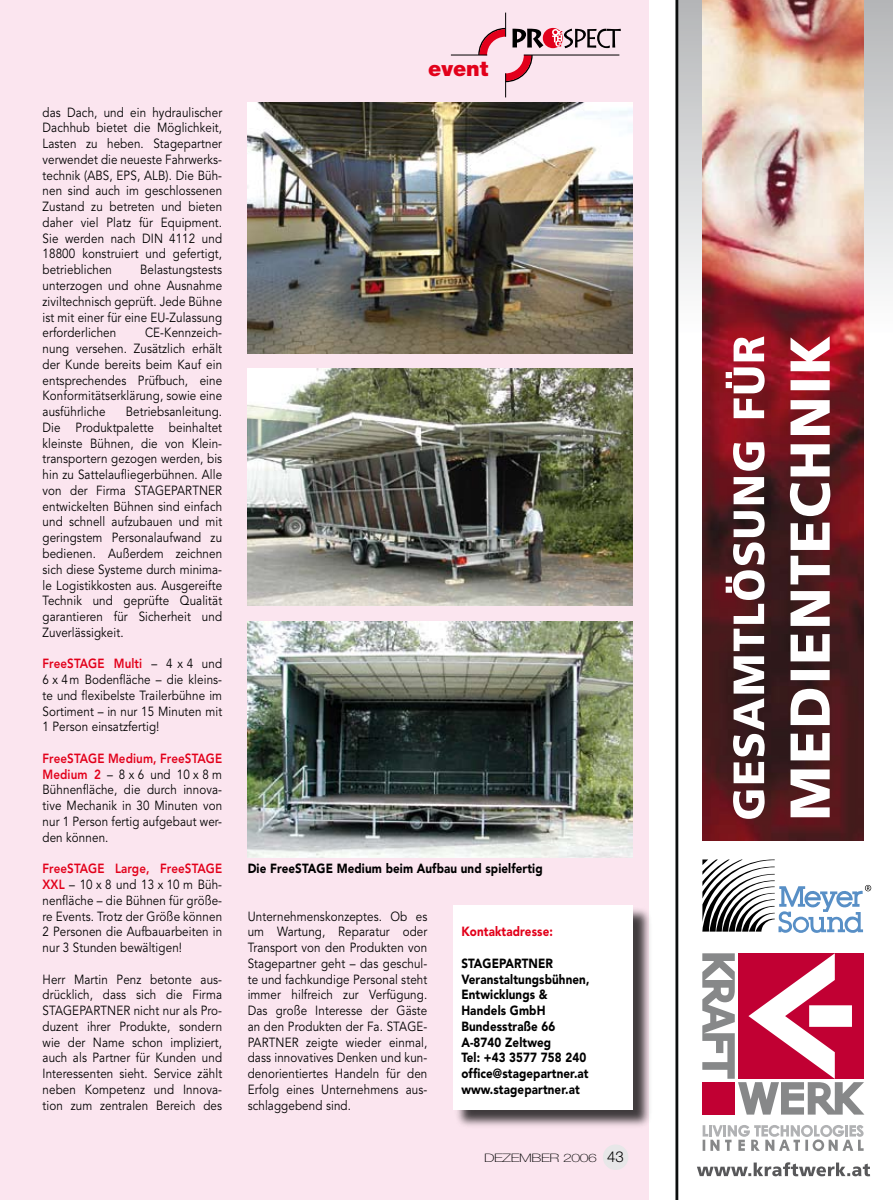
<style>
.page{position:relative;width:893px;height:1200px;background:#fff}
.page>*{position:absolute;margin:0;border:0;box-sizing:border-box;transform-origin:0 0}
.t1{font:900 21px "Helvetica Neue";color:#e2001a}
.t2{font:13.2px/15.8px "Avenir";letter-spacing:.01em;color:#000;text-align:justify;scale:.88 1}
.t3{font:900 13.2px/15.8px "Avenir";letter-spacing:.01em;color:#000;scale:.88 1}
.t4{font:900 13.2px "Avenir";letter-spacing:.01em;color:#e2001a;scale:.88 1}
.t5{font:100 11.7px "Helvetica Neue";letter-spacing:-.025em;color:#000;scale:1.35 1}
.s1{font-weight:800;color:#e2001a}
.s2{font-weight:300;font-size:15px}
</style>
<div class="page">
<div style="left:0;top:0;width:649px;height:1199px;background:#fbe5ef"></div>
<svg style="left:476px;top:13px;width:145px;height:84px"></svg>
<hr style="left:524px;top:55px;width:95px;height:1px;background:#000">
<hr style="left:451px;top:55px;width:36px;height:1px;background:#000">
<div style="left:603px;top:1144px;width:25px;height:25px;background:#e7e7e8;border-radius:50%"></div>
<img style="left:248px;top:103px;width:384px;height:250px">
<img style="left:248px;top:369px;width:384px;height:236px">
<img style="left:248px;top:621px;width:384px;height:236px">
<div style="left:454px;top:906px;width:199px;height:222px;background:#000;opacity:.75"></div>
<div style="left:453px;top:904px;width:179px;height:205px;background:#fff"></div>
<svg style="left:678px;top:0;width:215px;height:333px"></svg>
<img style="left:702px;top:0;width:161px;height:840px">
<svg style="left:697px;top:1162px;width:173px;height:13px"></svg>
<svg style="left:703px;top:1125px;width:161px;height:25px"></svg>
<svg style="left:702px;top:953px;width:162px;height:161px"></svg>
<svg style="left:726px;top:336px;width:39px;height:482px"></svg>
<svg style="left:790px;top:591px;width:40px;height:226px"></svg>
<svg style="left:790px;top:336px;width:40px;height:248px"></svg>
<hr style="left:675px;top:0;width:3px;height:1199px;background:#0c0e0e">
<svg style="left:702px;top:859px;width:169px;height:73px"></svg>
<p class="t2" style="left:43px;top:104px;width:206px">das Dach, und ein hydraulischer Dachhub bietet die Möglichkeit, Lasten zu heben. Stagepartner verwendet die neues-te Fahrwerks&shy;technik (ABS, EPS, ALB). Die Büh&shy;nen sind auch im geschlossenen Zustand zu betreten und bieten daher viel Platz für Equipment.<br>Sie werden nach DIN 4112 und 18800 konstruiert und gefertigt, betrieblichen</p>
<p class="t2" style="left:43px;top:262px;width:206px;text-indent:98px">Belastungstests unterzogen und ohne Ausnahme ziviltechnisch geprüft. Jede Bühne ist mit einer für eine EU-Zulassung erforderlichen</p>
<p class="t2" style="left:43px;top:325px;width:206px;text-indent:102px">CE-Kennzeich&shy;nung ver-sehen. Zusätzlich erhält der Kunde bereits beim Kauf ein entsprechendes Prüfbuch, eine Konformitätserklärung, sowie eine ausführliche</p>
<p class="t2" style="left:43px;top:404px;width:206px;text-indent:83px">Betriebsanleitung.<br>Die Produktpalette beinhaltet kleinste Bühnen, die von Klein&shy;transportern gezogen werden, bis hin zu Sattelaufliegerbühnen. Alle von der Firma STAGEPARTNER entwickelten Bühnen sind einfach und schnell aufzubauen und mit geringstem Personalaufwand zu bedienen. Außerdem zeichnen sich diese Systeme durch minima&shy;le Logistikkosten aus. Aus-gereifte Technik und geprüfte Qualität garantieren für Sicherheit und Zuverlässigkeit.</p>
<p class="t2" style="left:43px;top:656px;width:206px"><span class="s1">FreeSTAGE Multi</span> – 4 x 4 und 6 x 4 m Bodenfläche – die kleins&shy;te und flexibelste Trailerbühne im Sortiment – in nur 15 Minuten mit 1 Person einsatzfertig!</p>
<p class="t2" style="left:43px;top:750px;width:206px"><span class="s1">FreeSTAGE Medium, FreeSTAGE Medium 2</span> – 8 x 6 und 10 x 8 m Bühnenfläche, die durch innova&shy;tive Mechanik in 30 Minuten von nur 1 Person fertig aufgebaut wer&shy;den können.</p>
<p class="t2" style="left:43px;top:860px;width:206px"><span class="s1">FreeSTAGE Large, FreeSTAGE XXL</span> – 10 x 8 und 13 x 10 m Büh&shy;nenfläche – die Bühnen für größe&shy;re Events. Trotz der Größe können 2 Personen die Aufbauarbeiten in nur 3 Stunden bewältigen!</p>
<p class="t2" style="left:43px;top:971px;width:206px">Herr Martin Penz betonte aus&shy;drücklich, dass sich die Firma STAGEPARTNER nicht nur als Pro&shy;duzent ihrer Produkte, sondern wie der Name schon impliziert, auch als Partner für Kunden und Interessenten sieht. Service zählt neben Kompetenz und Innova&shy;tion zum zentralen Bereich des</p>
<h1 class="t1" style="left:428px;top:56px;width:62px">event</h1>
<p class="t3" style="left:248px;top:860px;width:337px">Die FreeSTAGE Medium beim Aufbau und spielfertig</p>
<p class="t2" style="left:248px;top:908px;width:206px">Unternehmenskonzeptes. Ob es um Wartung, Reparatur oder Transport von den Produkten von Stagepartner geht – das geschul&shy;te und fachkundige Personal steht immer hilfreich zur Verfügung.<br>Das große Interesse der Gäste an den Produkten der Fa. STAGE-PARTNER zeigte wieder einmal, dass innovatives Denken und kun&shy;denorientiertes Handeln für den Erfolg eines Unternehmens aus&shy;schlaggebend sind.</p>
<p class="t4" style="left:461px;top:923px;width:106px">Kontaktadresse:</p>
<p class="t3" style="left:461px;top:954px;width:147px">STAGEPARTNER<br>Veranstaltungsbühnen,<br>Entwicklungs &amp;<br>Handels GmbH<br>Bundesstraße 66<br>A-8740 Zeltweg<br>Tel: +43 3577 758 240 office@stagepartner.at www.stagepartner.at</p>
<p class="t5" style="left:484px;top:1150px;width:105px">DEZEMBER 2006 <span class="s2">43</span></p>
</div>
